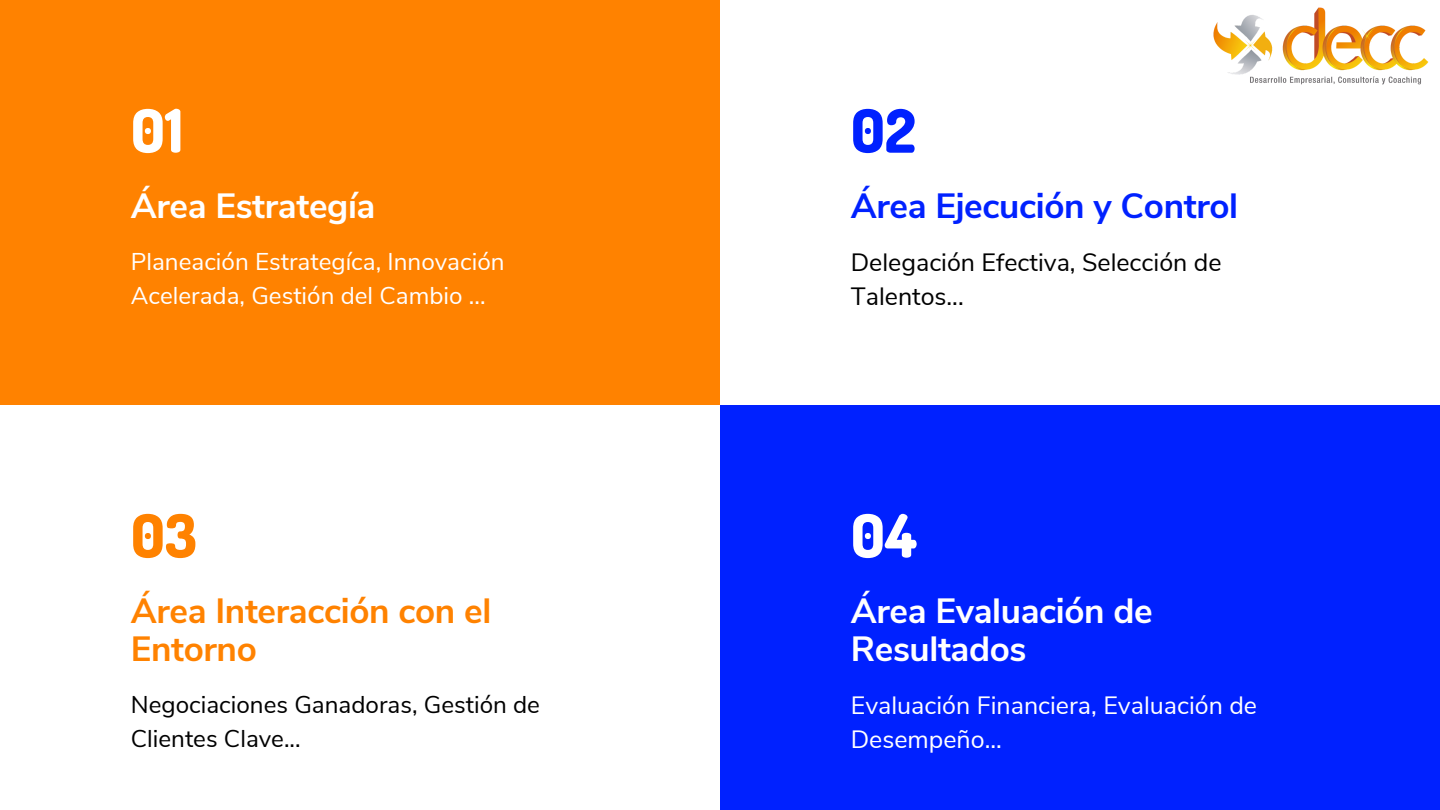
<style>
.page{position:relative;width:1440px;height:810px;background:#fff}
.page>*{position:absolute;margin:0;border:0;box-sizing:border-box;transform-origin:0 0}
.t1{font:800 60px "Dosis";color:#fff}
.t2{font:800 60px "Dosis";color:#0021ff}
.t3{font:800 60px "Dosis";color:#ff8200}
.t4{font:700 35px/38.2px "Nunito Sans";letter-spacing:-.01em;color:#fff}
.t5{font:700 35px/38.2px "Nunito Sans";letter-spacing:-.01em;color:#ff8200}
.t6{font:700 35px "Nunito Sans";letter-spacing:-.01em;color:#0021ff}
.t7{font:25px/34.5px "Nunito Sans";color:#fff}
.t8{font:25px/34.5px "Nunito Sans";color:#000}
.t9{font:24.2px/33.8px "Nunito Sans";color:#fff}
.t10{font:24.2px/33.8px "Nunito Sans";color:#000}
</style>
<div class="page">
<div style="left:0;top:0;width:720px;height:405px;background:#ff8200"></div>
<div style="left:720px;top:405px;width:720px;height:405px;background:#0021ff"></div>
<img style="left:1213px;top:7px;width:216px;height:78px">
<p class="t1" style="left:131px;top:91px;width:54px">01</p>
<p class="t4" style="left:131px;top:188px;width:246px">Área Estrategía</p>
<p class="t9" style="left:131px;top:245px;width:375px">Planeación Estrategíca, Innovación<br>Acelerada, Gestión del Cambio ...</p>
<p class="t3" style="left:131px;top:496px;width:68px">03</p>
<p class="t5" style="left:131px;top:593px;width:362px">Área Interacción con el<br>Entorno</p>
<p class="t10" style="left:131px;top:688px;width:411px">Negociaciones Ganadoras, Gestión de<br>Clientes Clave...</p>
<p class="t2" style="left:851px;top:91px;width:67px">02</p>
<p class="t6" style="left:851px;top:183px;width:389px">Área Ejecución y Control</p>
<p class="t8" style="left:851px;top:245px;width:372px">Delegación Efectiva, Selección de<br>Talentos...</p>
<p class="t1" style="left:851px;top:496px;width:67px">04</p>
<p class="t4" style="left:851px;top:593px;width:303px">Área Evaluación de<br>Resultados</p>
<p class="t7" style="left:851px;top:688px;width:408px">Evaluación Financiera, Evaluación de<br>Desempeño...</p>
</div>
